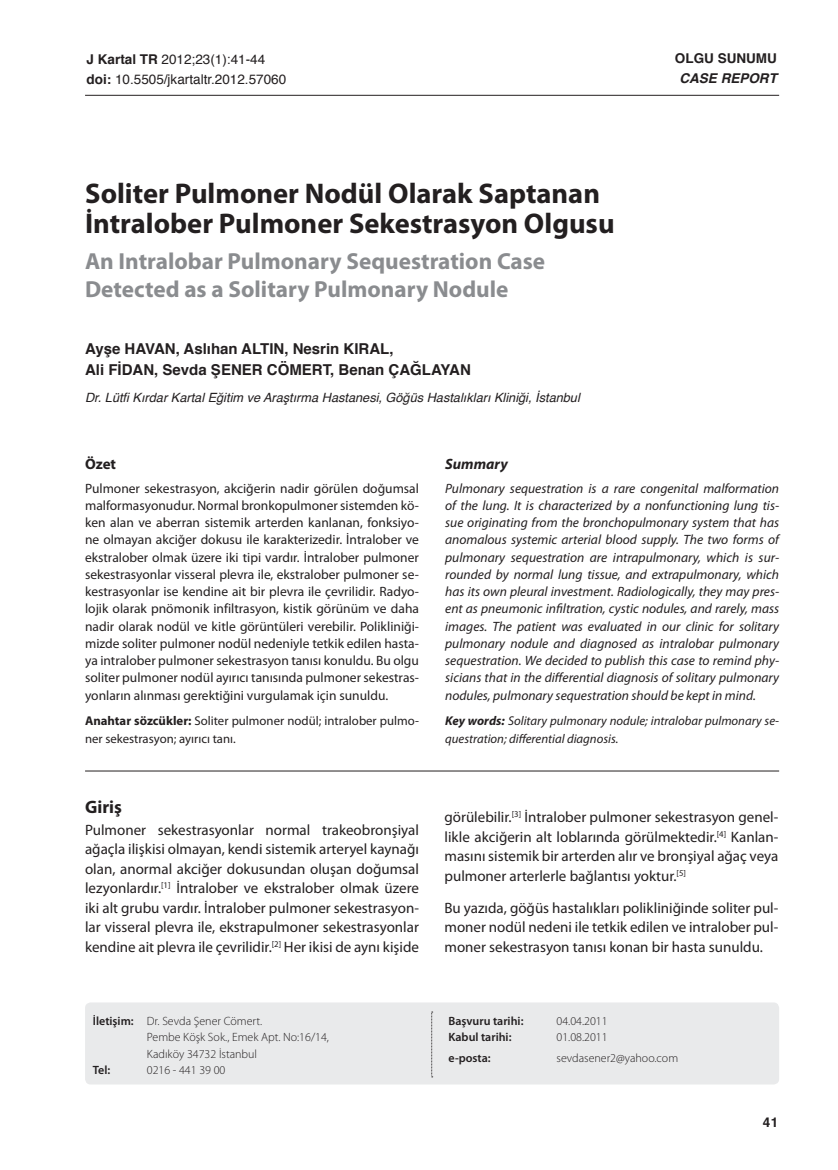
<style>
.page{position:relative;width:838px;height:1170px;background:#fff}
.page>*{position:absolute;margin:0;border:0;box-sizing:border-box;transform-origin:0 0}
.t1{font:700 28.5px/30px "Myriad Pro";color:#231f20}
.t2{font:700 23.25px/27.9px "Myriad Pro";color:#8a8c8f}
.t3{font:700 18px "Myriad Pro";color:#231f20}
.t4{font:15px/19.5px "Myriad Pro";color:#231f20;text-align:justify}
.t5{font:700 15px/21px "Helvetica";color:#231f20}
.t6{font:italic 700 15px "Myriad Pro";color:#231f20}
.t7{font:700 15px "Myriad Pro";color:#231f20}
.t8{font:13.5px/17.2px "Myriad Pro";color:#231f20;text-align:justify}
.t9{font:italic 13.5px/17.2px "Myriad Pro";color:#231f20;text-align:justify}
.t10{font:13.5px/19.5px "Helvetica";color:#231f20}
.t11{font:700 13.5px "Helvetica";color:#231f20}
.t12{font:italic 700 13.5px "Helvetica";color:#231f20}
.t13{font:italic 12.75px/17.2px "Myriad Pro";color:#231f20}
.t14{font:12.75px/17.2px "Myriad Pro";color:#231f20}
.t15{font:italic 12.75px "Helvetica";color:#231f20}
.t16{font:300 12px/16.5px "Myriad Pro";color:#231f20}
.t17{font:600 12px "Myriad Pro";color:#231f20}
.s1{font-weight:700}
.s2{font-weight:600}
</style>
<div class="page">
<hr style="left:85px;top:770px;width:694px;height:1px;background:#231f20">
<hr style="left:85px;top:95px;width:694px;height:1px;background:#231f20">
<div style="left:85px;top:1002px;width:694px;height:82px;background:#e9eaeb;border-radius:6px"></div>
<svg style="left:431px;top:1011px;width:2px;height:66px"></svg>
<p class="t10" style="left:87px;top:50px;width:201px"><span class="s1">J Kartal TR</span> 2012;23(1):41-44 <span class="s1">doi:</span> 10.5505/jkartaltr.2012.57060</p>
<p class="t11" style="left:675px;top:48px;width:103px">OLGU SUNUMU</p>
<p class="t12" style="left:679px;top:67px;width:99px">CASE REPORT</p>
<h1 class="t1" style="left:85px;top:177px;width:531px">Soliter Pulmoner Nodül Olarak Saptanan<br>İntralober Pulmoner Sekestrasyon Olgusu</h1>
<h2 class="t2" style="left:85px;top:247px;width:462px">An Intralobar Pulmonary Sequestration Case<br>Detected as a Solitary Pulmonary Nodule</h2>
<p class="t5" style="left:85px;top:338px;width:387px">Ayşe HAVAN, Aslıhan ALTIN, Nesrin KIRAL,<br>Ali FİDAN, Sevda ŞENER CÖMERT, Benan ÇAĞLAYAN</p>
<p class="t15" style="left:85px;top:387px;width:496px">Dr. Lütfi Kırdar Kartal Eğitim ve Araştırma Hastanesi, Göğüs Hastalıkları Kliniği, İstanbul</p>
<p class="t7" style="left:85px;top:454px;width:33px">Özet</p>
<p class="t8" style="left:85px;top:479px;width:335px">Pulmoner sekestrasyon, akciğerin nadir görülen doğumsal malformasyonudur. Normal bronkopulmoner sistemden kö&shy;ken alan ve aberran sistemik arterden kanlanan, fonksiyo&shy;ne olmayan akciğer dokusu ile karakterizedir. İntralober ve ekstralober olmak üzere iki tipi vardır. İntralober pulmoner sekestrasyonlar visseral plevra ile, ekstralober pulmoner se&shy;kestrasyonlar ise kendine ait bir plevra ile çevrilidir. Radyo&shy;lojik olarak pnömonik infiltrasyon, kistik görünüm ve daha nadir olarak nodül ve kitle görüntüleri verebilir. Polikliniği&shy;mizde soliter pulmoner nodül nedeniyle tetkik edilen hasta&shy;ya intralober pulmoner sekestrasyon tanısı konuldu. Bu olgu soliter pulmoner nodül ayırıcı tanısında pulmoner sekestras&shy;yonların alınması gerektiğini vurgulamak için sunuldu.</p>
<p class="t14" style="left:85px;top:712px;width:335px"><span class="s1">Anahtar sözcükler:</span> Soliter pulmoner nodül; intralober pulmo&shy;ner sekestrasyon; ayırıcı tanı.</p>
<h3 class="t3" style="left:85px;top:795px;width:38px">Giriş</h3>
<p class="t4" style="left:85px;top:819px;width:335px">Pulmoner sekestrasyonlar normal trakeobronşiyal ağaçla ilişkisi olmayan, kendi sistemik arteryel kaynağı olan, anormal akciğer dokusundan oluşan doğumsal lezyonlardır.<sup>[1]</sup> İntralober ve ekstralober olmak üzere iki alt grubu vardır. İntralober pulmoner sekestrasyon&shy;lar visseral plevra ile, ekstrapulmoner sekestrasyonlar kendine ait plevra ile çevrilidir.<sup>[2]</sup> Her ikisi de aynı kişide</p>
<p class="t16" style="left:147px;top:1012px;width:184px;text-indent:-54px"><span class="s2">İletişim:</span> Dr. Sevda Şener Cömert.<br>Pembe Köşk Sok., Emek Apt. No:16/14,<br>Kadıköy 34732 İstanbul</p>
<p class="t17" style="left:93px;top:1062px;width:19px">Tel:</p>
<p class="t16" style="left:147px;top:1062px;width:80px">0216 - 441 39 00</p>
<p class="t6" style="left:445px;top:454px;width:64px">Summary</p>
<p class="t9" style="left:445px;top:479px;width:335px">Pulmonary sequestration is a rare congenital malformation of the lung. It is characterized by a nonfunctioning lung tis&shy;sue originating from the bronchopulmonary system that has anomalous systemic arterial blood supply. The two forms of pulmonary sequestration are intrapulmonary, which is sur&shy;rounded by normal lung tissue, and extrapulmonary, which has its own pleural investment. Radiologically, they may pres&shy;ent as pneumonic infiltration, cystic nodules, and rarely, mass images. The patient was evaluated in our clinic for solitary pulmonary nodule and diagnosed as intralobar pulmonary sequestration. We decided to publish this case to remind phy&shy;sicians that in the differential diagnosis of solitary pulmonary nodules, pulmonary sequestration should be kept in mind.</p>
<p class="t13" style="left:445px;top:712px;width:335px"><span class="s1">Key words:</span> Solitary pulmonary nodule; intralobar pulmonary se&shy;questration; differential diagnosis.</p>
<p class="t4" style="left:444px;top:807px;width:335px">görülebilir.<sup>[3]</sup> İntralober pulmoner sekestrasyon genel&shy;likle akciğerin alt loblarında görülmektedir.<sup>[4]</sup> Kanlan&shy;masını sistemik bir arterden alır ve bronşiyal ağaç veya pulmoner arterlerle bağlantısı yoktur.<sup>[5]</sup></p>
<p class="t4" style="left:444px;top:897px;width:335px">Bu yazıda, göğüs hastalıkları polikliniğinde soliter pul&shy;moner nodül nedeni ile tetkik edilen ve intralober pul&shy;moner sekestrasyon tanısı konan bir hasta sunuldu.</p>
<p class="t17" style="left:448px;top:1013px;width:76px">Başvuru tarihi:</p>
<p class="t16" style="left:556px;top:1012px;width:53px">04.04.2011</p>
<p class="t17" style="left:448px;top:1029px;width:64px">Kabul tarihi:</p>
<p class="t16" style="left:556px;top:1029px;width:53px">01.08.2011</p>
<p class="t17" style="left:448px;top:1050px;width:44px">e-posta:</p>
<p class="t16" style="left:556px;top:1050px;width:123px">sevdasener2@yahoo.com</p>
<p class="t11" style="left:762px;top:1111px;width:17px">41</p>
</div>
